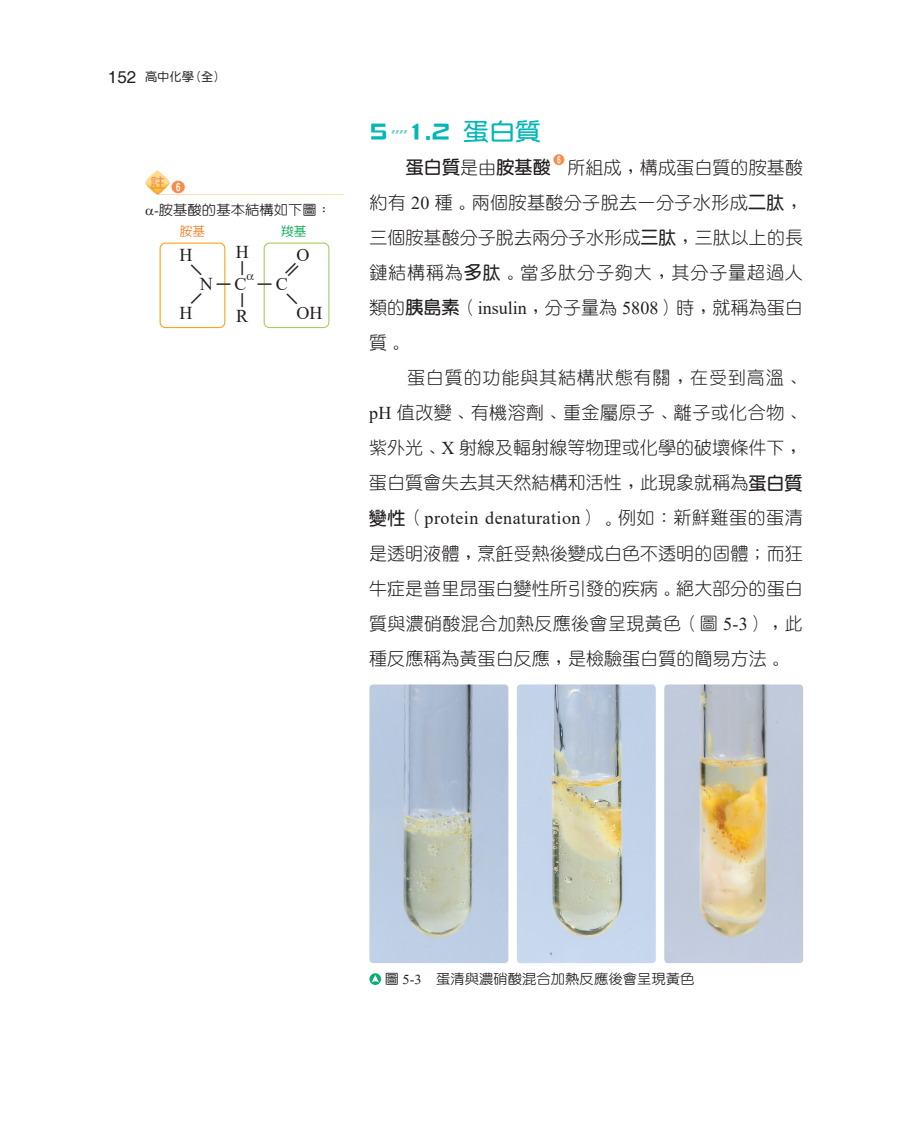
<style>
.page{position:relative;width:910px;height:1136px;background:#fff}
.page>*{position:absolute;margin:0;border:0;box-sizing:border-box;transform-origin:0 0}
.t1{font:26.55px "DF Zong Yi Std W5";color:#00b7b8}
.t2{font:18px/35.1px "DF Yuan Std W3";color:#231f20;text-align:justify}
.t3{font:18px "Times New Roman";letter-spacing:.025em;color:#231f20}
.t4{font:700 18px "AR Yuan B5";letter-spacing:.005em;color:#231f20}
.t5{font:500 13.65px/27.6px "AR Yuan B5";color:#231f20;scale:1.05 1}
.t6{font:500 12.75px "AR Hei B5";color:#f47b21}
.t7{font:500 12.75px "AR Hei B5";color:#00a54f}
.t8{font:12.15px "DF Yuan Std W5";color:#231f20}
.t9{font:11.7px "HL05";color:#f68c4c}
.s1{font-family:"Helvetica";font-size:16.95px}
.s2{font-weight:700;color:#f68c4c}
.s3{font-family:"HL05";font-weight:400;color:#f68c4c}
.s4{font-family:"Times New Roman";font-weight:400}
.s5{font-family:"AR Hei B5";font-weight:700}
.s6{font-family:"DF Yuan Std W7";font-size:24px}
.s7{font-family:"DF Yuan Std W3";font-weight:400}
.s8{font-family:"AR Yuan B5";font-weight:300}
.s9{font-family:"Times New Roman"}
.s10{font-family:"HL20"}
.s11{font-family:"AR Yuan B5";font-weight:700}
.s12{font-family:"DF Yuan Std W7"}
.s13{font-family:"DF Yuan Std W3"}
</style>
<div class="page">
<svg style="left:391px;top:130px;width:16px;height:4px"></svg>
<svg style="left:369px;top:973px;width:12px;height:11px"></svg>
<svg style="left:372px;top:974px;width:7px;height:8px"></svg>
<img style="left:369px;top:684px;width:139px;height:279px">
<img style="left:517px;top:684px;width:139px;height:279px">
<img style="left:664px;top:684px;width:139px;height:279px">
<hr style="left:157px;top:194px;width:187px;height:1px;background:#f7931d">
<svg style="left:145px;top:171px;width:25px;height:24px"></svg>
<div style="left:160px;top:242px;width:65px;height:86px;border:1px solid #f9a51b;border-radius:5px"></div>
<div style="left:264px;top:242px;width:65px;height:86px;border:1px solid #a2cf62;border-radius:5px"></div>
<p class="t8" style="left:108px;top:70px;width:117px"><span class="s1">152</span> 高中化學（全）</p>
<p class="t5" style="left:150px;top:168px;width:174px"><span class="s2">註</span> <span class="s3">6<br></span><span class="s4">-</span>胺基酸的基本結構如下圖：</p>
<p class="t6" style="left:180px;top:225px;width:27px">胺基</p>
<p class="t7" style="left:281px;top:225px;width:27px">羧基</p>
<p class="t3" style="left:180px;top:242px;width:15px">H</p>
<p class="t3" style="left:236px;top:239px;width:15px">H</p>
<p class="t3" style="left:297px;top:242px;width:15px">O</p>
<p class="t3" style="left:200px;top:271px;width:89px">N<span class="s5">－</span>C <span class="s5">－</span>C</p>
<p class="t3" style="left:180px;top:300px;width:15px">H</p>
<p class="t3" style="left:236px;top:303px;width:14px">R</p>
<p class="t3" style="left:297px;top:300px;width:28px">OH</p>
<h1 class="t1" style="left:369px;top:116px;width:173px">5 1.2 <span class="s6">蛋白質</span></h1>
<p class="t4" style="left:406px;top:158px;width:147px">蛋白質<span class="s7">是由</span>胺基酸</p>
<p class="t9" style="left:553px;top:154px;width:13px">6</p>
<p class="t2" style="left:369px;top:149px;width:435px;text-indent:198px">所組成<span class="s8">﹐</span>構成蛋白質的胺基酸約有 <span class="s9">20</span> 種<span class="s10">.</span>兩個胺基酸分子脫去一分子水形成<span class="s11">二</span><span class="s12">肽</span><span class="s8">﹐</span>三個胺基酸分子脫去兩分子水形成<span class="s11">三</span><span class="s12">肽</span><span class="s8">﹐</span>三肽以上的長鏈結構稱為<span class="s11">多</span><span class="s12">肽</span><span class="s10">.</span>當多肽分子夠大<span class="s8">﹐</span>其分子量超過人類的<span class="s11">胰島素</span>（<span class="s9">insulin</span><span class="s8">﹐</span>分子量為 <span class="s9">5808</span>）時<span class="s8">﹐</span>就稱為蛋白質<span class="s10">.</span></p>
<p class="t2" style="left:369px;top:360px;width:435px;text-indent:38px">蛋白質的功能與其結構狀態有關<span class="s8">﹐</span>在受到高溫<span class="s8">﹑ </span><span class="s9">pH</span> 值改變<span class="s8">﹑</span>有機溶劑<span class="s8">﹑</span>重金屬原子<span class="s8">﹑</span>離子或化合物<span class="s8">﹑</span>紫外光<span class="s8">﹑</span><span class="s9">X</span> 射線及輻射線等物理或化學的破壞條件下<span class="s8">﹐</span>蛋白質會失去其天然結構和活性<span class="s8">﹐</span>此現象就稱為<span class="s11">蛋白質</span></p>
<p class="t3" style="left:369px;top:505px;width:435px"><span class="s11">變性</span><span class="s13">（</span>protein denaturation<span class="s13">）</span><span class="s10">.</span><span class="s13">例如：新鮮雞蛋的蛋清</span></p>
<p class="t2" style="left:369px;top:535px;width:435px">是透明液體<span class="s8">﹐</span>烹飪受熱後變成白色不透明的固體；而狂牛症是普里昂蛋白變性所引發的疾病<span class="s10">.</span>絕大部分的蛋白質與濃硝酸混合加熱反應後會呈現黃色（圖 <span class="s9">5-3</span>）<span class="s8">﹐</span>此種反應稱為黃蛋白反應<span class="s8">﹐</span>是檢驗蛋白質的簡易方法<span class="s10">.</span></p>
<p class="t5" style="left:385px;top:964px;width:296px">圖 <span class="s4">5-3</span> 蛋清與濃硝酸混合加熱反應後會呈現黃色</p>
</div>
